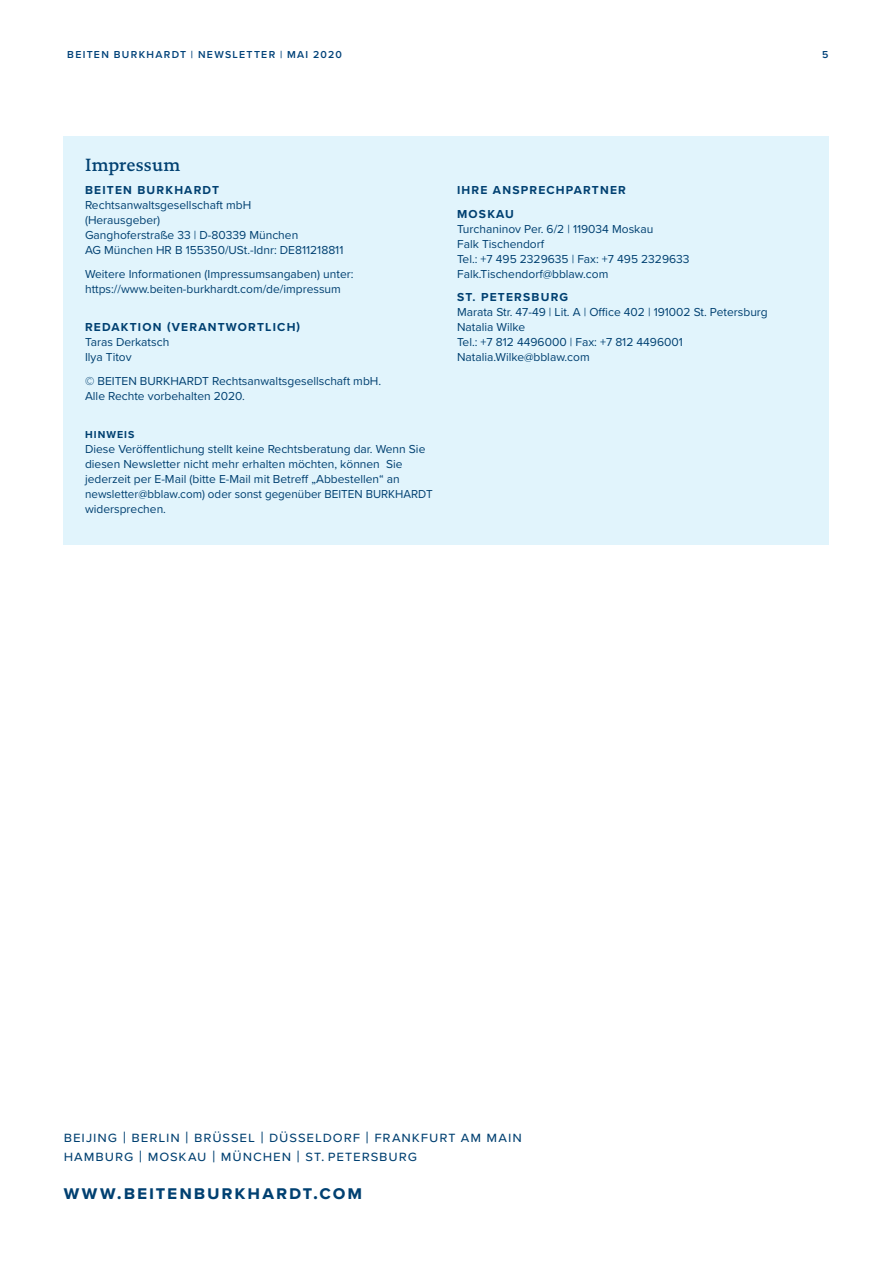
<style>
.page{position:relative;width:893px;height:1263px;background:#fff}
.page>*{position:absolute;margin:0;border:0;box-sizing:border-box;transform-origin:0 0}
.t1{font:700 19.5px "Proxima Nova";letter-spacing:.095em;color:#004071}
.Impressum_H1{font:500 18px "DTL Documenta TOT";letter-spacing:.01em;color:#004071}
.t2{font:15px/18.8px "Proxima Nova";letter-spacing:.06em;color:#004071}
.Impressum{font:12px/15px "Proxima Nova";color:#004071}
.Hinweis_Impressum{font:12px/15px "Proxima Nova";color:#004071}
.Impressum-2{font:700 12px/15px "Proxima Nova";letter-spacing:.1em;color:#004071}
.t3{font:600 10.5px "Proxima Nova";letter-spacing:.125em;color:#004279}
.Hinweis_Impressum-2{font:700 10.5px "Proxima Nova";letter-spacing:.1em;color:#004071}
.s1{font-weight:700}
.s2{font-weight:400}
.s3{font-size:16.5px}
</style>
<div class="page">
<div style="left:64px;top:136px;width:765px;height:409px;background:#e1f4fc"></div>
<p class="t3" style="left:67px;top:47px;width:276px">BEITEN BURKHARDT | NEWSLETTER | MAI 2020</p>
<p class="t3" style="left:822px;top:47px;width:8px">5</p>
<p class="Impressum_H1" style="left:85px;top:154px;width:97px">Impressum</p>
<p class="Impressum" style="left:85px;top:182px;width:260px"><span class="s1">BEITEN BURKHARDT<br></span>Rechtsanwaltsgesellschaft mbH<br>(Herausgeber)<br>Ganghoferstraße 33 | D-80339 München<br>AG München HR B 155350/USt.-Idnr: DE811218811</p>
<p class="Impressum" style="left:85px;top:266px;width:270px">Weitere Informationen (Impressumsangaben) unter: https://www.beiten-burkhardt.com/de/impressum</p>
<p class="Impressum-2" style="left:85px;top:320px;width:217px">REDAKTION (VERANTWORTLICH)<br><span class="s2">Taras Derkatsch</span></p>
<p class="Impressum" style="left:85px;top:349px;width:48px">Ilya Titov</p>
<p class="Impressum" style="left:85px;top:373px;width:298px">© BEITEN BURKHARDT Rechtsanwaltsgesellschaft mbH.<br>Alle Rechte vorbehalten 2020.</p>
<p class="Hinweis_Impressum-2" style="left:85px;top:427px;width:51px">HINWEIS</p>
<p class="Hinweis_Impressum" style="left:85px;top:441px;width:342px">Diese Veröffentlichung stellt keine Rechtsberatung dar. Wenn Sie diesen Newsletter nicht mehr erhalten möchten, können Sie</p>
<p class="Hinweis_Impressum" style="left:85px;top:471px;width:316px">jederzeit per E-Mail (bitte E-Mail mit Betreff „Abbestellen“ an</p>
<p class="Hinweis_Impressum" style="left:85px;top:486px;width:349px">newsletter@bblaw.com) oder sonst gegenüber BEITEN BURKHARDT widersprechen.</p>
<p class="Impressum-2" style="left:457px;top:183px;width:170px">IHRE ANSPRECHPARTNER</p>
<p class="Impressum" style="left:457px;top:206px;width:234px"><span class="s1">MOSKAU<br></span>Turchaninov Per. 6/2 | 119034 Moskau<br>Falk Tischendorf<br>Tel.: +7 495 2329635 | Fax: +7 495 2329633<br>Falk.Tischendorf@bblaw.com</p>
<p class="Impressum" style="left:457px;top:289px;width:312px"><span class="s1">ST. PETERSBURG<br></span>Marata Str. 47-49 | Lit. A | Office 402 | 191002 St. Petersburg<br>Natalia Wilke<br>Tel.: +7 812 4496000 | Fax: +7 812 4496001<br>Natalia.Wilke@bblaw.com</p>
<p class="t2" style="left:64px;top:1127px;width:460px">beijing <span class="s3">|</span> berlin <span class="s3">|</span> brüssel <span class="s3">|</span> düsseldorf <span class="s3">|</span> frankfurt am main hamburg <span class="s3">|</span> moskau <span class="s3">|</span> münchen <span class="s3">|</span> st. petersburg</p>
<h1 class="t1" style="left:64px;top:1178px;width:300px">www.beitenburkhardt.com</h1>
</div>
